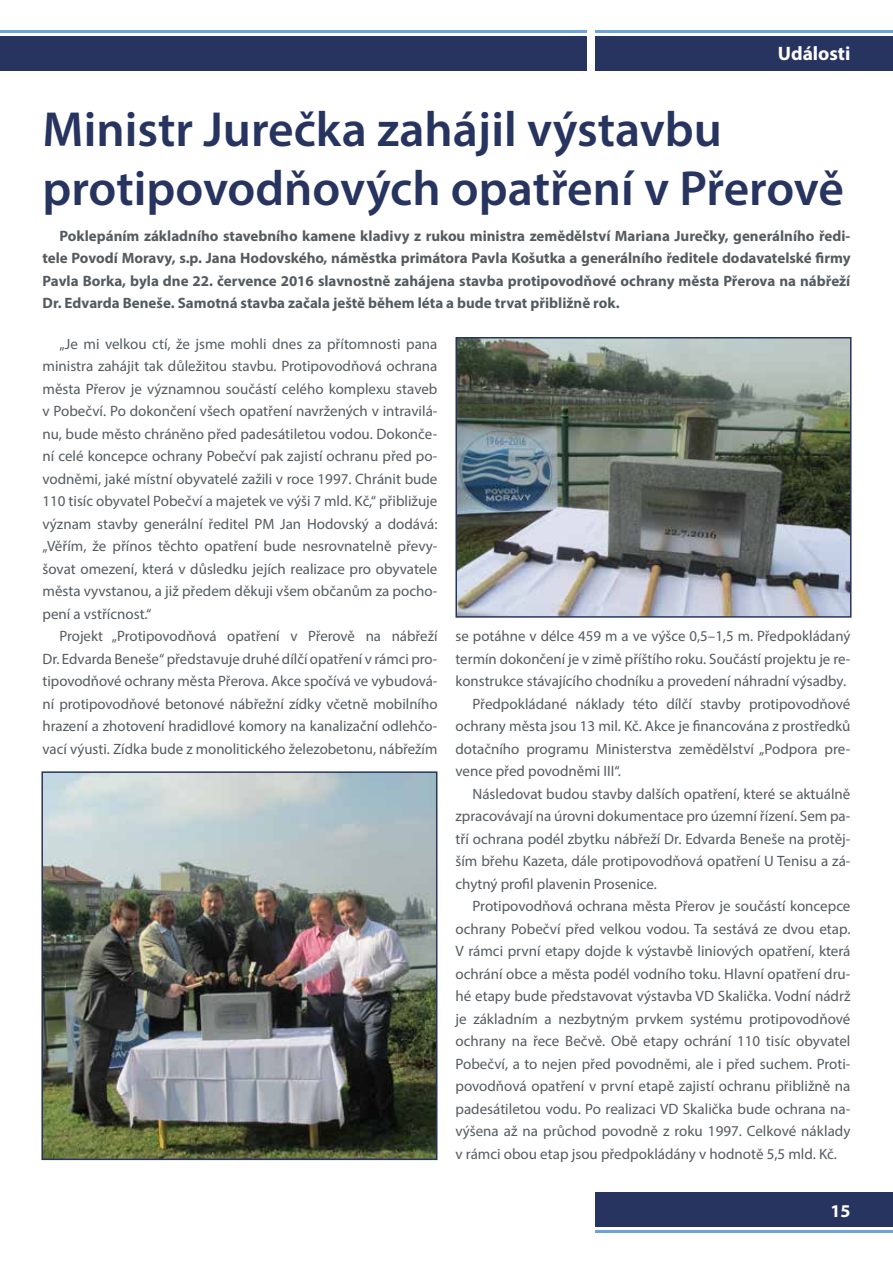
<style>
.page{position:relative;width:893px;height:1263px;background:#fff}
.page>*{position:absolute;margin:0;border:0;box-sizing:border-box;transform-origin:0 0}
.t1{font:600 49.5px/59.4px "Myriad Pro";color:#273460}
.t2{font:700 19.5px "Myriad Pro";color:#fff}
.t3{font:700 18px "Myriad Pro";color:#fff}
.t4{font:15px/22.5px "Myriad Pro";color:#545b60;text-align:justify}
.t5{font:700 15px/22.5px "Myriad Pro";color:#545b60;text-align:justify}
</style>
<div class="page">
<div style="left:0;top:36px;width:587px;height:34px;background:#273460"></div>
<hr style="left:0;top:30px;width:587px;height:3px;background:#6ba4db">
<div style="left:595px;top:36px;width:298px;height:34px;background:#273460"></div>
<hr style="left:595px;top:30px;width:298px;height:3px;background:#6ba4db">
<div style="left:595px;top:1193px;width:298px;height:34px;background:#273460"></div>
<hr style="left:595px;top:1230px;width:298px;height:3px;background:#6ba4db">
<img style="left:458px;top:340px;width:390px;height:275px">
<div style="left:455px;top:337px;width:396px;height:281px;border:2px solid #273460"></div>
<img style="left:44px;top:774px;width:390px;height:383px">
<div style="left:41px;top:771px;width:396px;height:389px;border:2px solid #273460"></div>
<h2 class="t2" style="left:778px;top:41px;width:74px">Události</h2>
<h1 class="t1" style="left:42px;top:98px;width:803px">Ministr Jurečka zahájil výstavbu protipovodňových opatření v Přerově</h1>
<p class="t5" style="left:42px;top:224px;width:809px;text-indent:17px">Poklepáním základního stavebního kamene kladivy z rukou ministra zemědělství Mariana Jurečky, generálního ředi&shy;tele Povodí Moravy, s.p. Jana Hodovského, náměstka primátora Pavla Košutka a generálního ředitele dodavatelské firmy Pavla Borka, byla dne 22. července 2016 slavnostně zahájena stavba protipovodňové ochrany města Přerova na nábřeží Dr. Edvarda Beneše. Samotná stavba začala ještě během léta a bude trvat přibližně rok.</p>
<p class="t4" style="left:42px;top:332px;width:396px;text-indent:17px">„Je mi velkou ctí, že jsme mohli dnes za přítomnosti pana ministra zahájit tak důležitou stavbu. Protipovodňová ochrana města Přerov je významnou součástí celého komplexu staveb v Pobečví. Po dokončení všech opatření navržených v intravilá&shy;nu, bude město chráněno před padesátiletou vodou. Dokonče&shy;ní celé koncepce ochrany Pobečví pak zajistí ochranu před po&shy;vodněmi, jaké místní obyvatelé zažili v roce 1997. Chránit bude 110 tisíc obyvatel Pobečví a majetek ve výši 7 mld. Kč,“ přibližuje význam stavby generální ředitel PM Jan Hodovský a dodává: „Věřím, že přínos těchto opatření bude nesrovnatelně převy&shy;šovat omezení, která v důsledku jejích realizace pro obyvatele města vyvstanou, a již předem děkuji všem občanům za pocho&shy;pení a vstřícnost.“</p>
<p class="t4" style="left:42px;top:625px;width:396px;text-indent:17px">Projekt „Protipovodňová opatření v Přerově na nábřeží Dr. Edvarda Beneše“ představuje druhé dílčí opatření v rámci pro&shy;tipovodňové ochrany města Přerova. Akce spočívá ve vybudová&shy;ní protipovodňové betonové nábřežní zídky včetně mobilního hrazení a zhotovení hradidlové komory na kanalizační odlehčo&shy;vací výusti. Zídka bude z monolitického železobetonu, nábřežím</p>
<p class="t4" style="left:455px;top:625px;width:396px">se potáhne v délce 459 m a ve výšce 0,5–1,5 m. Předpokládaný</p>
<p class="t4" style="left:455px;top:647px;width:396px">termín dokončení je v zimě příštího roku. Součástí projektu je re-</p>
<p class="t4" style="left:455px;top:670px;width:392px">konstrukce stávajícího chodníku a provedení náhradní výsadby.</p>
<p class="t4" style="left:472px;top:692px;width:379px">Předpokládané náklady této dílčí stavby protipovodňové</p>
<p class="t4" style="left:455px;top:715px;width:396px">ochrany města jsou 13 mil. Kč. Akce je financována z prostředků</p>
<p class="t4" style="left:455px;top:737px;width:396px">dotačního programu Ministerstva zemědělství „Podpora pre-</p>
<p class="t4" style="left:455px;top:760px;width:167px">vence před povodněmi III“.</p>
<p class="t4" style="left:472px;top:782px;width:379px">Následovat budou stavby dalších opatření, které se aktuálně</p>
<p class="t4" style="left:455px;top:805px;width:396px">zpracovávají na úrovni dokumentace pro územní řízení. Sem pa-</p>
<p class="t4" style="left:455px;top:827px;width:396px">tří ochrana podél zbytku nábřeží Dr. Edvarda Beneše na protěj-</p>
<p class="t4" style="left:455px;top:850px;width:396px">ším břehu Kazeta, dále protipovodňová opatření U Tenisu a zá-</p>
<p class="t4" style="left:455px;top:872px;width:203px">chytný profil plavenin Prosenice.</p>
<p class="t4" style="left:472px;top:895px;width:379px">Protipovodňová ochrana města Přerov je součástí koncepce</p>
<p class="t4" style="left:455px;top:917px;width:396px">ochrany Pobečví před velkou vodou. Ta sestává ze dvou etap.</p>
<p class="t4" style="left:455px;top:940px;width:396px">V rámci první etapy dojde k výstavbě liniových opatření, která</p>
<p class="t4" style="left:455px;top:962px;width:396px">ochrání obce a města podél vodního toku. Hlavní opatření dru-</p>
<p class="t4" style="left:455px;top:985px;width:396px">hé etapy bude představovat výstavba VD Skalička. Vodní nádrž</p>
<p class="t4" style="left:455px;top:1007px;width:396px">je základním a nezbytným prvkem systému protipovodňové</p>
<p class="t4" style="left:455px;top:1030px;width:396px">ochrany na řece Bečvě. Obě etapy ochrání 110 tisíc obyvatel</p>
<p class="t4" style="left:455px;top:1052px;width:396px">Pobečví, a to nejen před povodněmi, ale i před suchem. Proti-</p>
<p class="t4" style="left:455px;top:1075px;width:396px">povodňová opatření v první etapě zajistí ochranu přibližně na</p>
<p class="t4" style="left:455px;top:1097px;width:396px">padesátiletou vodu. Po realizaci VD Skalička bude ochrana na-</p>
<p class="t4" style="left:455px;top:1120px;width:396px">výšena až na průchod povodně z roku 1997. Celkové náklady</p>
<p class="t4" style="left:455px;top:1142px;width:383px">v rámci obou etap jsou předpokládány v hodnotě 5,5 mld. Kč.</p>
<p class="t3" style="left:830px;top:1199px;width:21px">15</p>
</div>
